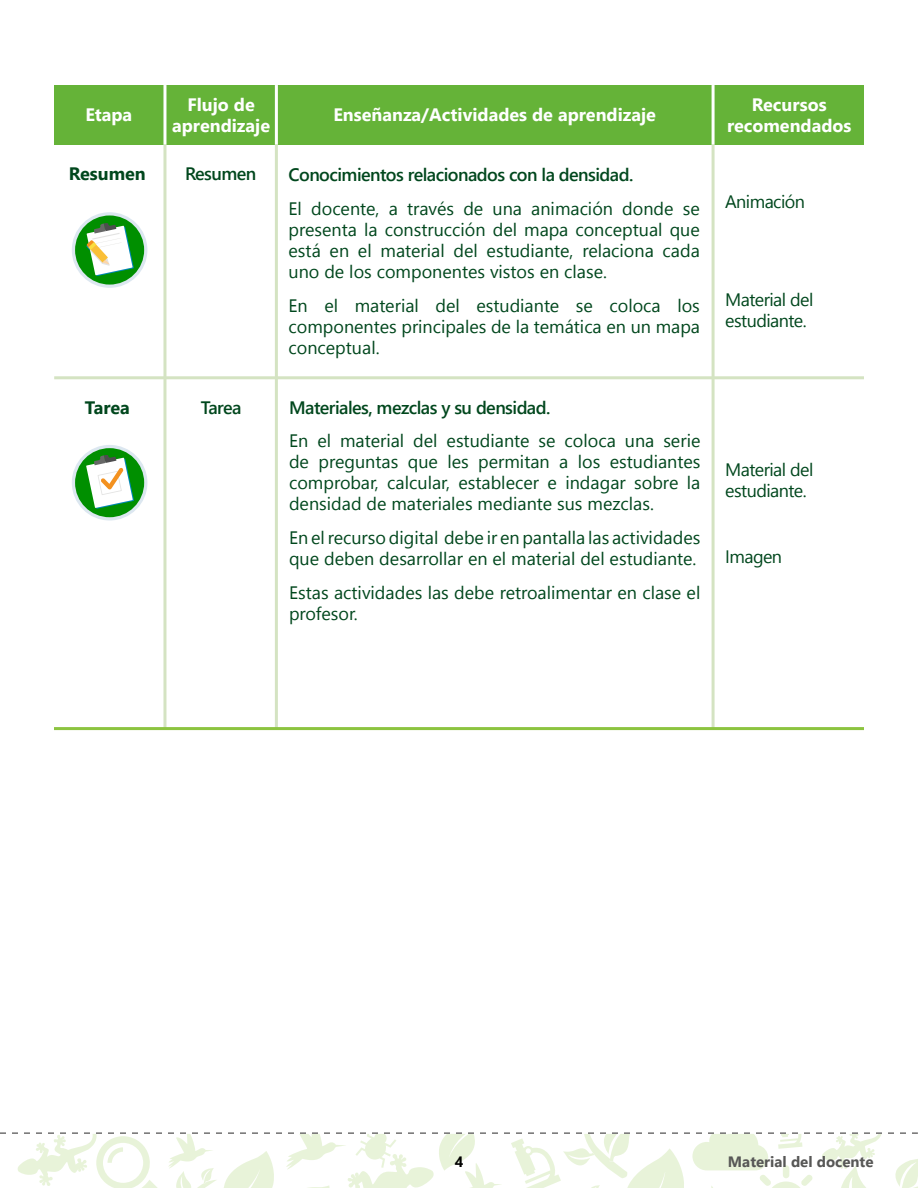
<style>
.page{position:relative;width:918px;height:1188px;background:#fff}
.page>*{position:absolute;margin:0;border:0;box-sizing:border-box;transform-origin:0 0}
.t1{font:18px/21px "Segoe UI";color:#00471d;text-align:justify}
.t2{font:600 18px "Segoe UI";letter-spacing:-.03em;color:#00471d}
.t3{font:700 18px/21px "Segoe UI";color:#fff;text-align:center}
.t4{font:18px/21px "Segoe UI";letter-spacing:-.03em;color:#00471d}
.t5{font:700 18px "Segoe UI";color:#00471d}
.t6{font:700 15px "Segoe UI";color:#575756}
.t7{font:700 15px "Segoe UI";color:#000}
</style>
<div class="page">
<svg style="left:0;top:1132px;width:918px;height:56px"></svg>
<div style="left:54px;top:85px;width:810px;height:60px;background:#65b338"></div>
<hr style="left:163px;top:85px;width:3px;height:60px;background:#fff">
<hr style="left:275px;top:85px;width:3px;height:60px;background:#fff">
<hr style="left:712px;top:85px;width:3px;height:60px;background:#fff">
<hr style="left:163px;top:145px;width:3px;height:584px;background:#d4e3c2">
<hr style="left:275px;top:145px;width:3px;height:584px;background:#d4e3c2">
<hr style="left:712px;top:145px;width:3px;height:584px;background:#d4e3c2">
<hr style="left:54px;top:376px;width:810px;height:3px;background:#d4e3c2">
<hr style="left:54px;top:727px;width:810px;height:3px;background:#8cc440">
<div style="left:72px;top:212px;width:75px;height:76px;background:#dce7f0;border-radius:50%"></div>
<div style="left:75px;top:215px;width:69px;height:70px;background:#008f00;border-radius:50%"></div>
<svg style="left:86px;top:223px;width:48px;height:53px"></svg>
<svg style="left:72px;top:445px;width:75px;height:75px"></svg>
<div style="left:75px;top:448px;width:69px;height:69px;background:#008f00;border-radius:50%"></div>
<svg style="left:86px;top:455px;width:48px;height:54px"></svg>
<p class="t3" style="left:85px;top:104px;width:48px">Etapa</p>
<p class="t3" style="left:172px;top:94px;width:99px">Flujo de aprendizaje</p>
<p class="t3" style="left:727px;top:94px;width:126px">Recursos recomendados</p>
<p class="t3" style="left:333px;top:104px;width:324px">Enseñanza/Actividades de aprendizaje</p>
<p class="t5" style="left:69px;top:159px;width:78px">Resumen</p>
<p class="t2" style="left:185px;top:159px;width:73px">Resumen</p>
<p class="t5" style="left:85px;top:394px;width:47px">Tarea</p>
<p class="t2" style="left:201px;top:394px;width:42px">Tarea</p>
<p class="t2" style="left:289px;top:160px;width:346px">Conocimientos relacionados con la densidad.</p>
<p class="t1" style="left:289px;top:198px;width:413px">El docente, a través de una animación donde se presenta la construcción del mapa conceptual que está en el material del estudiante, relaciona cada uno de los componentes vistos en clase.</p>
<p class="t1" style="left:289px;top:295px;width:413px">En el material del estudiante se coloca los componentes principales de la temática en un mapa conceptual.</p>
<p class="t2" style="left:289px;top:393px;width:263px">Materiales, mezclas y su densidad.</p>
<p class="t1" style="left:289px;top:430px;width:413px">En el material del estudiante se coloca una serie de preguntas que les permitan a los estudiantes comprobar, calcular, establecer e indagar sobre la densidad de materiales mediante sus mezclas.</p>
<p class="t1" style="left:289px;top:527px;width:413px">En el recurso digital debe ir en pantalla las actividades que deben desarrollar en el material del estudiante.</p>
<p class="t1" style="left:289px;top:582px;width:413px">Estas actividades las debe retroalimentar en clase el profesor.</p>
<p class="t4" style="left:725px;top:191px;width:81px">Animación</p>
<p class="t4" style="left:725px;top:289px;width:90px">Material del estudiante.</p>
<p class="t4" style="left:725px;top:459px;width:90px">Material del estudiante.</p>
<p class="t1" style="left:725px;top:545px;width:58px">Imagen</p>
<p class="t7" style="left:455px;top:1150px;width:10px">4</p>
<p class="t6" style="left:728px;top:1149px;width:147px">Material del docente</p>
</div>
